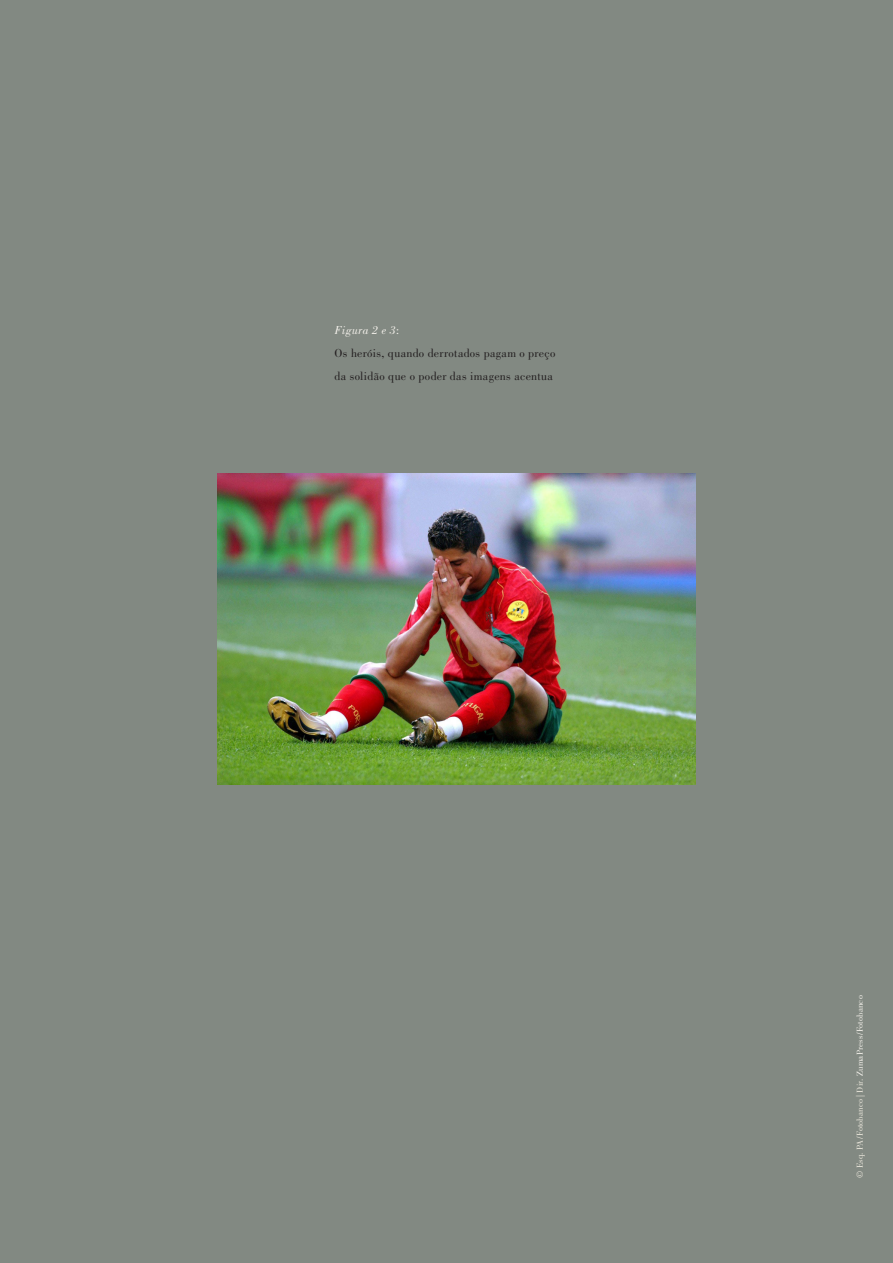
<style>
.page{position:relative;width:893px;height:1263px;background:#828982}
.page>*{position:absolute;margin:0;border:0;box-sizing:border-box;transform-origin:0 0}
.legenda{font:12px/22.8px "Bodoni Std";letter-spacing:.03em;color:#231f20}
.legenda-2{font:italic 12px "Bodoni Std";letter-spacing:.03em;color:#f3f0ea}
.FT_-_Universidade{font:9px "Bodoni Std";letter-spacing:.015em;color:#ebe7dc}
.s1{font-style:normal}
.s2{color:#f3f0ea}
</style>
<div class="page">
<img style="left:218px;top:473px;width:478px;height:312px">
<p class="legenda-2" style="left:334px;top:324px;width:66px">Figura 2 e 3<span class="s1">:</span></p>
<p class="legenda" style="left:334px;top:342px;width:223px">Os heróis, quando derrotados pagam o preço da solidão que o poder das imagens acentua</p>
<p class="FT_-_Universidade" style="left:855px;top:1178px;width:184px;rotate:-90deg">© Esq. PA/Fotobanco | Dir. <span class="s2">ZumaPress/Fotobanco</span></p>
</div>
